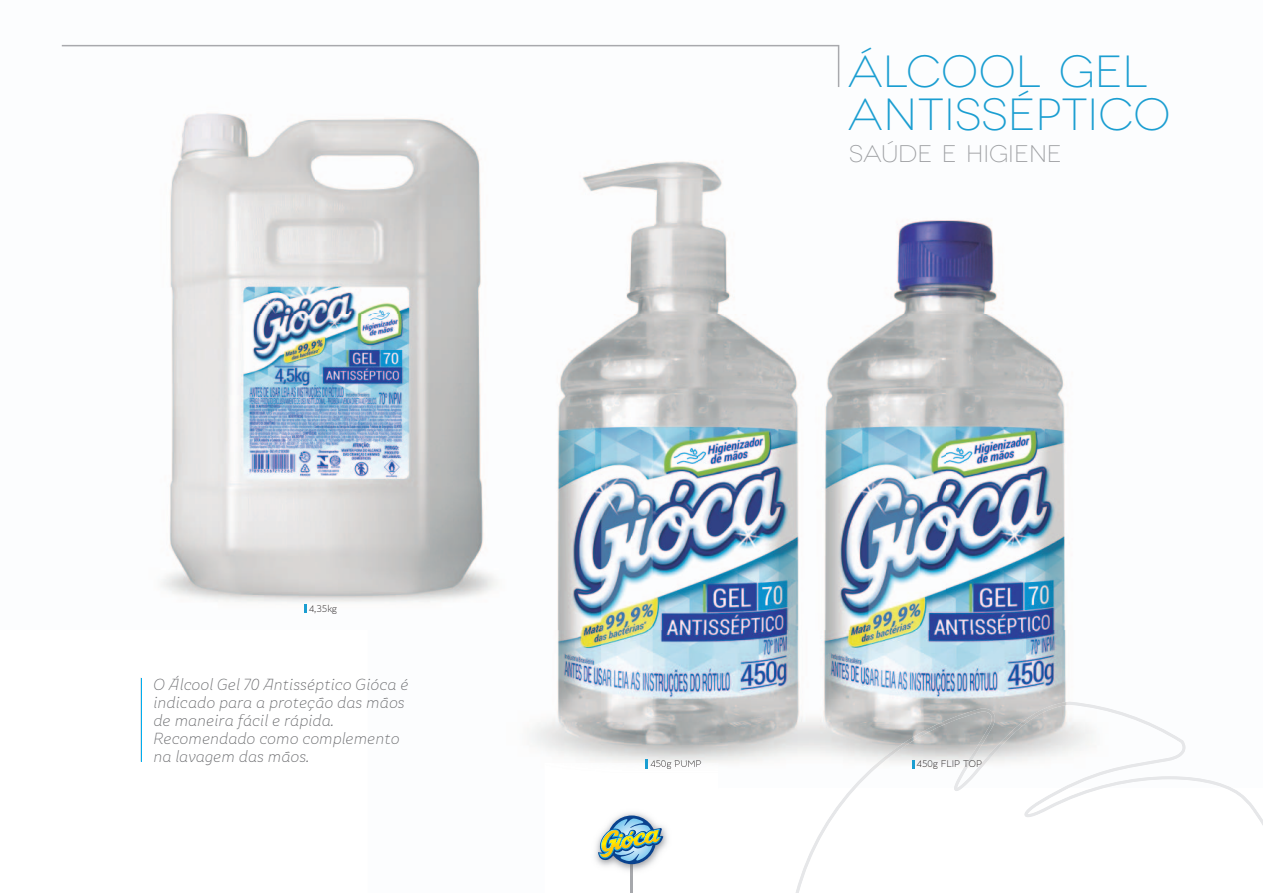
<style>
.page{position:relative;width:1263px;height:893px;background:#fff}
.page>*{position:absolute;margin:0;border:0;box-sizing:border-box;transform-origin:0 0}
.t1{font:300 45px/43.5px "Novecentowide";color:#1b9ed1}
.t2{font:300 24px "Novecentowide";color:#9d9fa2}
.t3{font:italic 300 15px/18px "Skola Sans";color:#6c6d70}
.t4{font:300 9px "Skola Sans";color:#231f20}
</style>
<div class="page">
<img style="left:61px;top:44px;width:1005px;height:586px">
<img style="left:140px;top:630px;width:439px;height:132px">
<img style="left:579px;top:630px;width:491px;height:133px">
<img style="left:796px;top:702px;width:467px;height:191px">
<img style="left:650px;top:760px;width:51px;height:3px">
<svg style="left:912px;top:760px;width:2px;height:8px"></svg>
<svg style="left:304px;top:604px;width:2px;height:9px"></svg>
<hr style="left:141px;top:678px;width:1px;height:84px;background:#00aeef">
<svg style="left:62px;top:45px;width:777px;height:42px"></svg>
<img style="left:595px;top:768px;width:73px;height:125px">
<img style="left:650px;top:763px;width:51px;height:6px">
<svg style="left:645px;top:759px;width:3px;height:9px"></svg>
<img style="left:631px;top:864px;width:1px;height:29px">
<img style="left:598px;top:815px;width:65px;height:49px">
<p class="t4" style="left:309px;top:603px;width:30px">4,35kg</p>
<p class="t3" style="left:153px;top:675px;width:257px">O Álcool Gel 70 Antisséptico Gióca é indicado para a proteção das mãos de maneira fácil e rápida.<br>Recomendado como complemento na lavagem das mãos.</p>
<h1 class="t1" style="left:848px;top:50px;width:324px">ÁLCOOL GEL<br>ANTISSÉPTICO</h1>
<h2 class="t2" style="left:849px;top:140px;width:214px">SAÚDE E HIGIENE</h2>
<p class="t4" style="left:650px;top:758px;width:53px">450g PUMP</p>
<p class="t4" style="left:917px;top:758px;width:67px">450g FLIP TOP</p>
</div>
